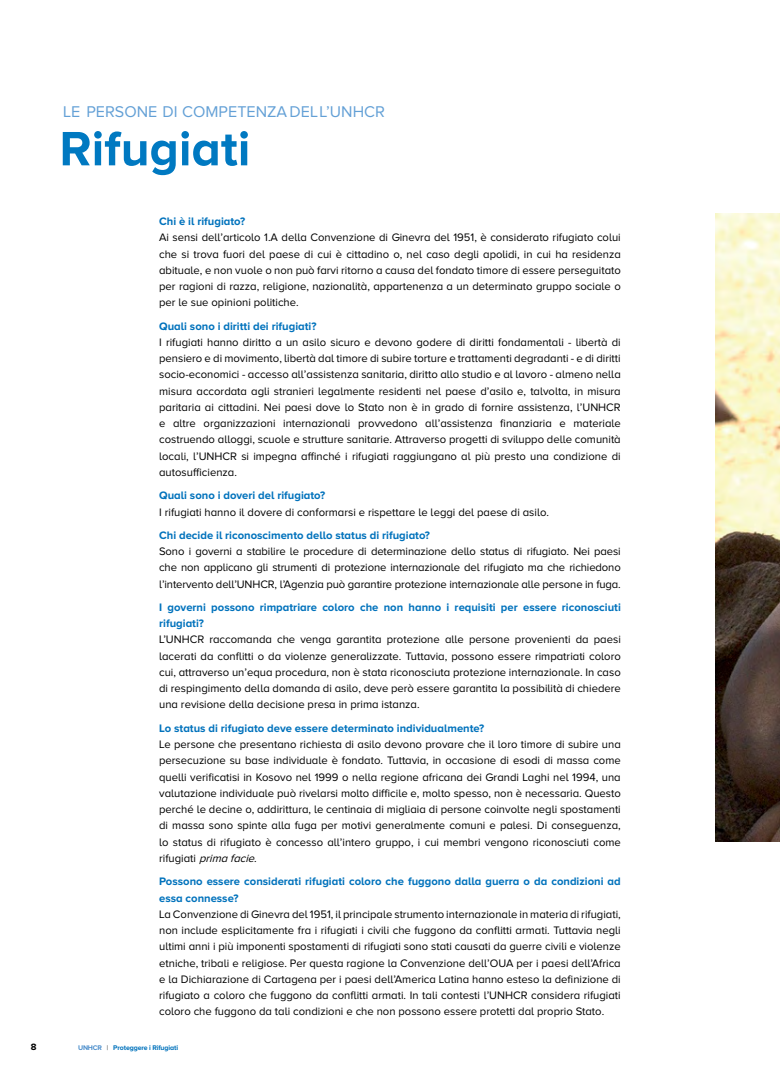
<style>
.page{position:relative;width:780px;height:1081px;background:#fff}
.page>*{position:absolute;margin:0;border:0;box-sizing:border-box;transform-origin:0 0}
.t1{font:700 50px "Proxima Nova A";color:#0079c1}
.t2{font:16.12px "Proxima Nova A";color:#63a0d6}
.t3{font:11.25px/16.2px "Proxima Nova A";color:#000;text-align:justify}
.t4{font:700 11.25px/16.2px "Proxima Nova A";color:#0072bc}
.t5{font:700 9.5px "Proxima Nova A";color:#000}
.t6{font:700 7px "Proxima Nova A";letter-spacing:-.02em;color:#0072bc}
.s1{font-style:italic}
.s2{color:#4d8fcc}
.s3{font-family:"Proxima Nova A Extrabld";font-weight:400;color:#828487}
</style>
<div class="page">
<img style="left:715px;top:213px;width:65px;height:628px">
<h2 class="t2" style="left:63px;top:102px;width:323px">LE PERSONE DI COMPETENZA DELL’UNHCR</h2>
<h1 class="t1" style="left:59px;top:120px;width:192px">Rifugiati</h1>
<p class="t4" style="left:159px;top:213px;width:88px">Chi è il rifugiato?</p>
<p class="t3" style="left:159px;top:229px;width:463px">Ai sensi dell’articolo 1.A della Convenzione di Ginevra del 1951, è considerato rifugiato colui che si trova fuori del paese di cui è cittadino o, nel caso degli apolidi, in cui ha residenza abituale, e non vuole o non può farvi ritorno a causa del fondato timore di essere perseguitato per ragioni di razza, religione, nazionalità, appartenenza a un determinato gruppo sociale o per le sue opinioni politiche.</p>
<p class="t4" style="left:159px;top:318px;width:159px">Quali sono i diritti dei rifugiati?</p>
<p class="t3" style="left:159px;top:334px;width:463px">I rifugiati hanno diritto a un asilo sicuro e devono godere di diritti fondamentali - libertà di pensiero e di movimento, libertà dal timore di subire torture e trattamenti degradanti - e di diritti socio-economici - accesso all’assistenza sanitaria, diritto allo studio e al lavoro - almeno nella misura accordata agli stranieri legalmente residenti nel paese d’asilo e, talvolta, in misura paritaria ai cittadini. Nei paesi dove lo Stato non è in grado di fornire assistenza, l’UNHCR e altre organizzazioni internazionali provvedono all’assistenza finanziaria e materiale costruendo alloggi, scuole e strutture sanitarie. Attraverso progetti di sviluppo delle comunità locali, l’UNHCR si impegna affinché i rifugiati raggiungano al più presto una condizione di autosufficienza.</p>
<p class="t4" style="left:159px;top:487px;width:168px">Quali sono i doveri del rifugiato?</p>
<p class="t3" style="left:159px;top:503px;width:391px">I rifugiati hanno il dovere di conformarsi e rispettare le leggi del paese di asilo.</p>
<p class="t4" style="left:159px;top:527px;width:272px">Chi decide il riconoscimento dello status di rifugiato?</p>
<p class="t3" style="left:159px;top:543px;width:463px">Sono i governi a stabilire le procedure di determinazione dello status di rifugiato. Nei paesi che non applicano gli strumenti di protezione internazionale del rifugiato ma che richiedono l’intervento dell’UNHCR, l’Agenzia può garantire protezione internazionale alle persone in fuga.</p>
<p class="t4" style="left:159px;top:599px;width:463px">I governi possono rimpatriare coloro che non hanno i requisiti per essere riconosciuti rifugiati?</p>
<p class="t3" style="left:159px;top:631px;width:463px">L’UNHCR raccomanda che venga garantita protezione alle persone provenienti da paesi lacerati da conflitti o da violenze generalizzate. Tuttavia, possono essere rimpatriati coloro cui, attraverso un’equa procedura, non è stata riconosciuta protezione internazionale. In caso di respingimento della domanda di asilo, deve però essere garantita la possibilità di chiedere una revisione della decisione presa in prima istanza.</p>
<p class="t4" style="left:159px;top:719px;width:327px">Lo status di rifugiato deve essere determinato individualmente?</p>
<p class="t3" style="left:159px;top:736px;width:463px">Le persone che presentano richiesta di asilo devono provare che il loro timore di subire una persecuzione su base individuale è fondato. Tuttavia, in occasione di esodi di massa come quelli verificatisi in Kosovo nel 1999 o nella regione africana dei Grandi Laghi nel 1994, una valutazione individuale può rivelarsi molto difficile e, molto spesso, non è necessaria. Questo perché le decine o, addirittura, le centinaia di migliaia di persone coinvolte negli spostamenti di massa sono spinte alla fuga per motivi generalmente comuni e palesi. Di conseguenza, lo status di rifugiato è concesso all’intero gruppo, i cui membri vengono riconosciuti come r i f u g i a t i <span class="s1">prima facie</span>.</p>
<p class="t4" style="left:159px;top:873px;width:463px">Possono essere considerati rifugiati coloro che fuggono dalla guerra o da condizioni ad essa connesse?</p>
<p class="t3" style="left:159px;top:906px;width:463px">La Convenzione di Ginevra del 1951, il principale strumento internazionale in materia di rifugiati, non include esplicitamente fra i rifugiati i civili che fuggono da conflitti armati. Tuttavia negli ultimi anni i più imponenti spostamenti di rifugiati sono stati causati da guerre civili e violenze etniche, tribali e religiose. Per questa ragione la Convenzione dell’OUA per i paesi dell’Africa e la Dichiarazione di Cartagena per i paesi dell’America Latina hanno esteso la definizione di rifugiato a coloro che fuggono da conflitti armati. In tali contesti l’UNHCR considera rifugiati coloro che fuggono da tali condizioni e che non possono essere protetti dal proprio Stato.</p>
<p class="t5" style="left:31px;top:1041px;width:7px">8</p>
<p class="t6" style="left:78px;top:1043px;width:102px"><span class="s2">UNHCR</span> <span class="s3">|</span> Proteggere i Rifugiati</p>
</div>
